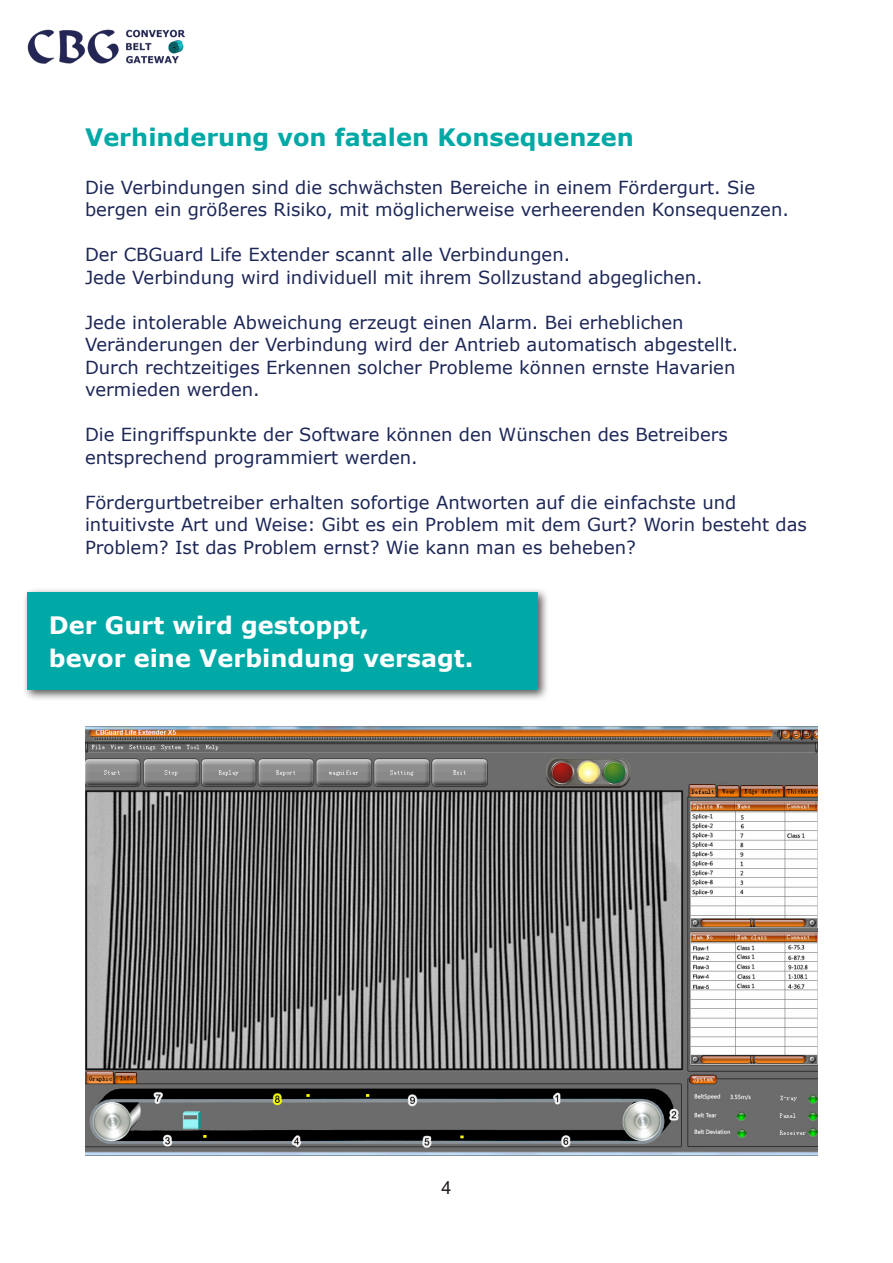
<style>
.page{position:relative;width:893px;height:1263px;background:#fff}
.page>*{position:absolute;margin:0;border:0;box-sizing:border-box;transform-origin:0 0}
.t1{font:700 24px "Verdana";color:#fff}
.t2{font:700 24px "Verdana";color:#00a9a5}
.t3{font:18px/22.5px "Verdana";color:#1d2757}
.t4{font:18px "Arial";color:#231f20}
</style>
<div class="page">
<img style="left:28px;top:30px;width:157px;height:34px">
<img style="left:85px;top:726px;width:733px;height:429px">
<div style="left:22px;top:587px;width:527px;height:114px;background:#231f20;opacity:.75"></div>
<div style="left:28px;top:592px;width:510px;height:98px;background:#00a9a5"></div>
<p class="t2" style="left:85px;top:120px;width:550px">Verhinderung von fatalen Konsequenzen</p>
<p class="t3" style="left:85px;top:176px;width:705px">Die Verbindungen sind die schwächsten Bereiche in einem Fördergurt. Sie bergen ein größeres Risiko, mit möglicherweise verheerenden Konsequenzen.</p>
<p class="t3" style="left:85px;top:243px;width:487px">Der CBGuard Life Extender scannt alle Verbindungen.</p>
<p class="t3" style="left:85px;top:266px;width:619px">Jede Verbindung wird individuell mit ihrem Sollzustand abgeglichen.</p>
<p class="t3" style="left:85px;top:311px;width:655px">Jede intolerable Abweichung erzeugt einen Alarm. Bei erheblichen Veränderungen der Verbindung wird der Antrieb automatisch abgestellt.<br>Durch rechtzeitiges Erkennen solcher Probleme können ernste Havarien vermieden werden.</p>
<p class="t3" style="left:85px;top:423px;width:644px">Die Eingriffspunkte der Software können den Wünschen des Betreibers entsprechend programmiert werden.</p>
<p class="t3" style="left:85px;top:491px;width:723px">Fördergurtbetreiber erhalten sofortige Antworten auf die einfachste und intuitivste Art und Weise: Gibt es ein Problem mit dem Gurt? Worin besteht das<br>Problem? Ist das Problem ernst? Wie kann man es beheben?</p>
<p class="t1" style="left:49px;top:608px;width:321px">Der Gurt wird gestoppt,</p>
<p class="t1" style="left:49px;top:641px;width:426px">bevor eine Verbindung versagt.</p>
<p class="t4" style="left:441px;top:1175px;width:12px">4</p>
</div>
